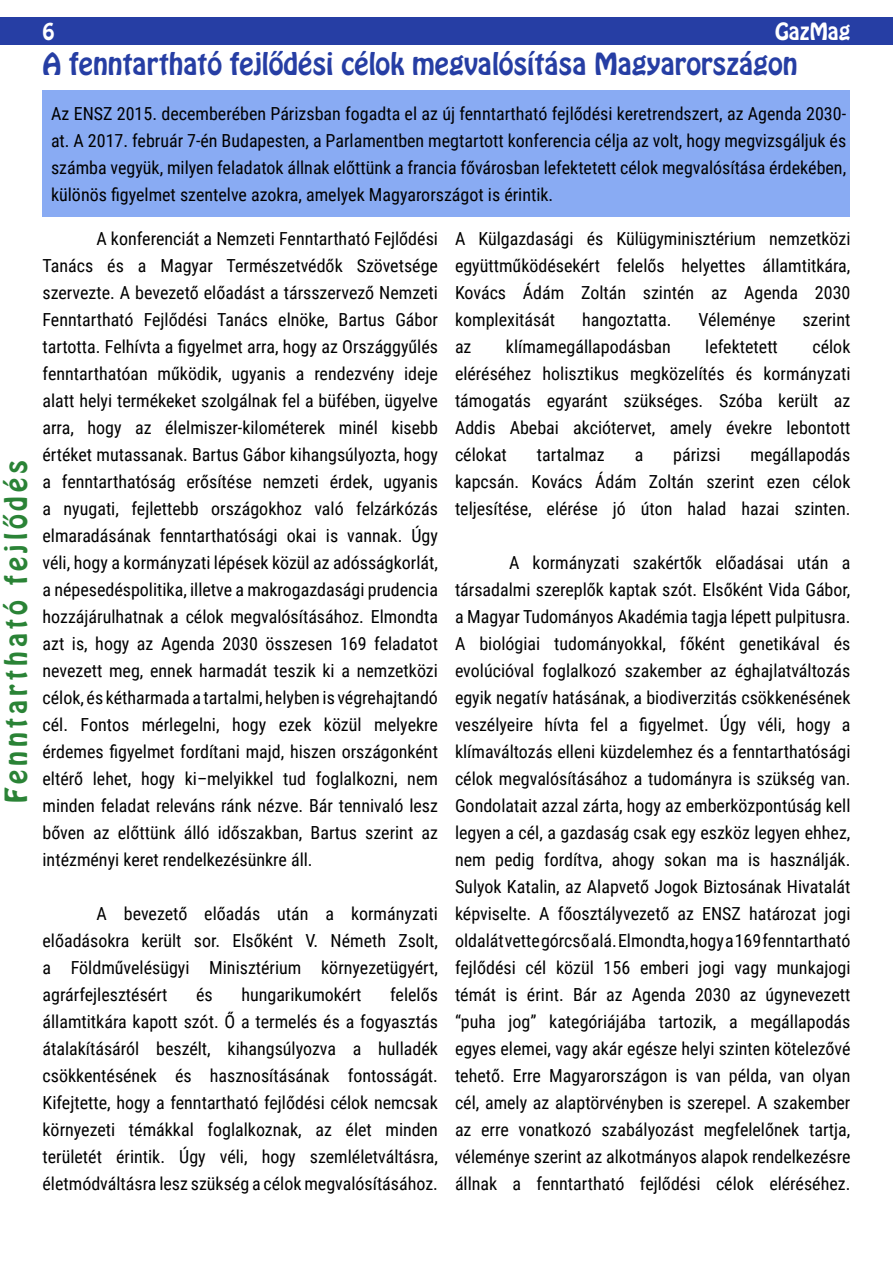
<style>
.page{position:relative;width:893px;height:1263px;background:#fff}
.page>*{position:absolute;margin:0;border:0;box-sizing:border-box;transform-origin:0 0}
.t1{font:27px "Hobo Std Shady";color:#263ea4}
.t2{font:27px "Hobo Std Shady";letter-spacing:.15em;color:#2a8336}
.t3{font:21px "Hobo Std Shady";color:#fff}
.t4{font:18px/27px "Roboto Condensed";color:#000;text-align:justify}
</style>
<div class="page">
<div style="left:43px;top:90px;width:807px;height:127px;background:#89abf3"></div>
<div style="left:0;top:17px;width:446px;height:28px;background:#263ea4"></div>
<div style="left:446px;top:17px;width:447px;height:28px;background:#263ea4"></div>
<h1 class="t2" style="left:-2px;top:803px;width:345px;rotate:-90deg">Fenntartható fejlődés</h1>
<p class="t3" style="left:43px;top:17px;width:14px">6</p>
<p class="t3" style="left:775px;top:17px;width:77px">GazMag</p>
<h1 class="t1" style="left:43px;top:45px;width:757px">A fenntartható fejlődési célok megvalósítása Magyarországon</h1>
<p class="t4" style="left:51px;top:99px;width:797px">Az ENSZ 2015. decemberében Párizsban fogadta el az új fenntartható fejlődési keretrendszert, az Agenda 2030- at. A 2017. február 7-én Budapesten, a Parlamentben megtartott konferencia célja az volt, hogy megvizsgáljuk és számba vegyük, milyen feladatok állnak előttünk a francia fővárosban lefektetett célok megvalósítása érdekében, különös figyelmet szentelve azokra, amelyek Magyarországot is érintik.</p>
<p class="t4" style="left:43px;top:225px;width:397px;text-indent:54px">A konferenciát a Nemzeti Fenntartható Fejlődési Tanács és a Magyar Természetvédők Szövetsége szervezte. A bevezető előadást a társszervező Nemzeti Fenntartható Fejlődési Tanács elnöke, Bartus Gábor tartotta. Felhívta a figyelmet arra, hogy az Országgyűlés fenntarthatóan működik, ugyanis a rendezvény ideje alatt helyi termékeket szolgálnak fel a büfében, ügyelve arra, hogy az élelmiszer-kilométerek minél kisebb értéket mutassanak. Bartus Gábor kihangsúlyozta, hogy a fenntarthatóság erősítése nemzeti érdek, ugyanis a nyugati, fejlettebb országokhoz való felzárkózás elmaradásának fenntarthatósági okai is vannak. Úgy véli, hogy a kormányzati lépések közül az adósságkorlát, a népesedéspolitika, illetve a makrogazdasági prudencia hozzájárulhatnak a célok megvalósításához. Elmondta azt is, hogy az Agenda 2030 összesen 169 feladatot nevezett meg, ennek harmadát teszik ki a nemzetközi célok, és kétharmada a tartalmi, helyben is végrehajtandó cél. Fontos mérlegelni, hogy ezek közül melyekre érdemes figyelmet fordítani majd, hiszen országonként eltérő lehet, hogy ki–melyikkel tud foglalkozni, nem minden feladat releváns ránk nézve. Bár tennivaló lesz bőven az előttünk álló időszakban, Bartus szerint az intézményi keret rendelkezésünkre áll.</p>
<p class="t4" style="left:43px;top:900px;width:397px;text-indent:54px">A bevezető előadás után a kormányzati előadásokra került sor. Elsőként V. Németh Zsolt, a Földművelésügyi Minisztérium környezetügyért, agrárfejlesztésért</p>
<p class="t4" style="left:43px;top:981px;width:397px;text-indent:348px">felelős államtitkára kapott szót. Ő a termelés és a fogyasztás átalakításáról beszélt, kihangsúlyozva a hulladék csökkentésének és hasznosításának fontosságát.<br>Kifejtette, hogy a fenntartható fejlődési célok nemcsak környezeti témákkal foglalkoznak, az élet minden területét érintik. Úgy véli, hogy szemléletváltásra, életmódváltásra lesz szükség a célok megvalósításához.</p>
<p class="t4" style="left:196px;top:981px;width:18px">és</p>
<p class="t4" style="left:241px;top:981px;width:122px">hungarikumokért</p>
<p class="t4" style="left:455px;top:225px;width:397px">A Külgazdasági és Külügyminisztérium nemzetközi együttműködésekért felelős helyettes államtitkára, Kovács Ádám Zoltán szintén az Agenda 2030 komplexitását</p>
<p class="t4" style="left:582px;top:306px;width:91px">hangoztatta.</p>
<p class="t4" style="left:698px;top:306px;width:79px">Véleménye</p>
<p class="t4" style="left:802px;top:306px;width:50px">szerint</p>
<p class="t4" style="left:455px;top:333px;width:18px">az</p>
<p class="t4" style="left:506px;top:333px;width:166px">klímamegállapodásban</p>
<p class="t4" style="left:705px;top:333px;width:74px">lefektetett</p>
<p class="t4" style="left:455px;top:333px;width:397px;text-indent:357px">célok eléréséhez holisztikus megközelítés és kormányzati támogatás egyaránt szükséges. Szóba került az Addis Abebai akciótervet, amely évekre lebontott célokat</p>
<p class="t4" style="left:455px;top:441px;width:397px;text-indent:295px">megállapodás kapcsán. Kovács Ádám Zoltán szerint ezen célok teljesítése, elérése jó úton halad hazai szinten.</p>
<p class="t4" style="left:455px;top:549px;width:397px;text-indent:54px">A kormányzati szakértők előadásai után a társadalmi szereplők kaptak szót. Elsőként Vida Gábor, a Magyar Tudományos Akadémia tagja lépett pulpitusra.<br>A biológiai tudományokkal, főként genetikával és evolúcióval foglalkozó szakember az éghajlatváltozás egyik negatív hatásának, a biodiverzitás csökkenésének veszélyeire hívta fel a figyelmet. Úgy véli, hogy a klímaváltozás elleni küzdelemhez és a fenntarthatósági célok megvalósításához a tudományra is szükség van.<br>Gondolatait azzal zárta, hogy az emberközpontúság kell legyen a cél, a gazdaság csak egy eszköz legyen ehhez, nem pedig fordítva, ahogy sokan ma is használják.<br>Sulyok Katalin, az Alapvető Jogok Biztosának Hivatalát képviselte. A főosztályvezető az ENSZ határozat jogi oldalát vette górcső alá. Elmondta, hogy a 169 fenntartható fejlődési cél közül 156 emberi jogi vagy munkajogi témát is érint. Bár az Agenda 2030 az úgynevezett “puha jog” kategóriájába tartozik, a megállapodás egyes elemei, vagy akár egésze helyi szinten kötelezővé tehető. Erre Magyarországon is van példa, van olyan cél, amely az alaptörvényben is szerepel. A szakember az erre vonatkozó szabályozást megfelelőnek tartja, véleménye szerint az alkotmányos alapok rendelkezésre állnak a fenntartható fejlődési célok eléréséhez.</p>
<p class="t4" style="left:537px;top:441px;width:69px">tartalmaz</p>
<p class="t4" style="left:635px;top:441px;width:10px">a</p>
<p class="t4" style="left:673px;top:441px;width:49px">párizsi</p>
</div>
